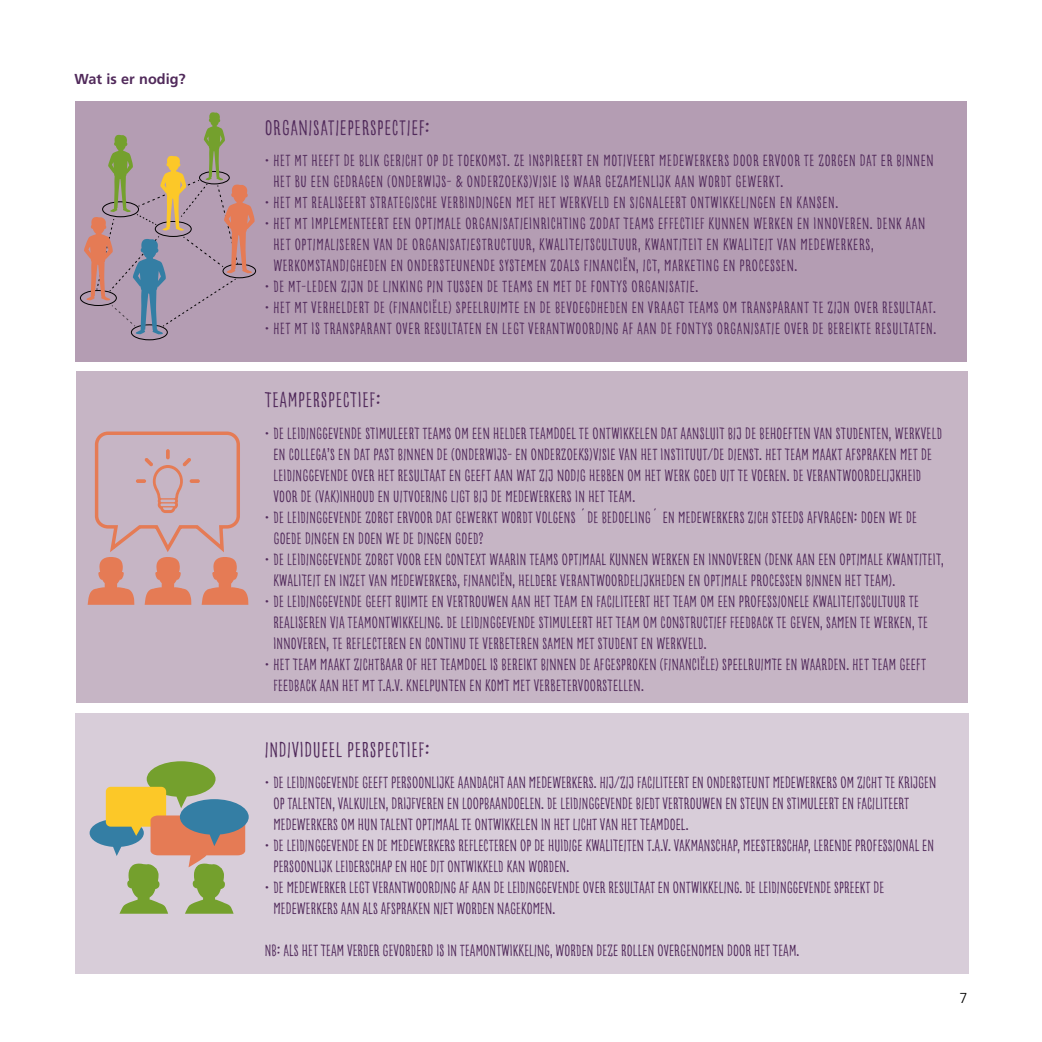
<style>
.page{position:relative;width:1042px;height:1042px;background:#fff}
.page>*{position:absolute;margin:0;border:0;box-sizing:border-box;transform-origin:0 0}
.t1{font:22.75px "Goodlife Sans Condensed";color:#512a5b}
.t2{font:17.5px/21px "Goodlife Sans Condensed";letter-spacing:-.02em;color:#512a5b}
.t3{font:17.5px/21px "Goodlife Sans Condensed";color:#512a5b}
.t4{font:700 14.35px "Fontys Frutiger";color:#512a5b}
.t5{font:300 14.35px "Fontys Frutiger";color:#000}
</style>
<div class="page">
<div style="left:76px;top:101px;width:891px;height:260px;background:#b49db3"></div>
<div style="left:76px;top:372px;width:891px;height:331px;background:#c6b5c5"></div>
<div style="left:76px;top:713px;width:893px;height:260px;background:#d8cdd9"></div>
<svg style="left:88px;top:431px;width:160px;height:174px"></svg>
<svg style="left:90px;top:761px;width:159px;height:152px"></svg>
<div style="left:80px;top:290px;width:37px;height:16px;border:1px solid #000;border-radius:50%"></div>
<div style="left:223px;top:264px;width:33px;height:14px;border:1px solid #000;border-radius:50%"></div>
<div style="left:131px;top:325px;width:36px;height:15px;border:1px solid #000;border-radius:50%"></div>
<svg style="left:84px;top:112px;width:171px;height:223px"></svg>
<p class="t4" style="left:74px;top:71px;width:113px">Wat is er nodig?</p>
<h1 class="t1" style="left:264px;top:115px;width:167px">ORGANISATIEPERSPECTIEF:</h1>
<p class="t3" style="left:273px;top:150px;width:662px;text-indent:-9px">• HET MT HEEFT DE BLIK GERICHT OP DE TOEKOMST. ZE INSPIREERT EN MOTIVEERT MEDEWERKERS DOOR ERVOOR TE ZORGEN DAT ER BINNEN<br>HET BU EEN GEDRAGEN (ONDERWIJS- &amp; ONDERZOEKS)VISIE IS WAAR GEZAMENLIJK AAN WORDT GEWERKT.</p>
<p class="t3" style="left:264px;top:192px;width:575px">• HET MT REALISEERT STRATEGISCHE VERBINDINGEN MET HET WERKVELD EN SIGNALEERT ONTWIKKELINGEN EN KANSEN.</p>
<p class="t3" style="left:273px;top:213px;width:654px;text-indent:-9px">• HET MT IMPLEMENTEERT EEN OPTIMALE ORGANISATIEINRICHTING ZODAT TEAMS EFFECTIEF KUNNEN WERKEN EN INNOVEREN. DENK AAN<br>HET OPTIMALISEREN VAN DE ORGANISATIESTRUCTUUR, KWALITEITSCULTUUR, KWANTITEIT EN KWALITEIT VAN MEDEWERKERS,<br>WERKOMSTANDIGHEDEN EN ONDERSTEUNENDE SYSTEMEN ZOALS FINANCIËN, ICT, MARKETING EN PROCESSEN.</p>
<p class="t3" style="left:264px;top:276px;width:436px">• DE MT-LEDEN ZIJN DE LINKING PIN TUSSEN DE TEAMS EN MET DE FONTYS ORGANISATIE.</p>
<p class="t3" style="left:264px;top:297px;width:673px">• HET MT VERHELDERT DE (FINANCIËLE) SPEELRUIMTE EN DE BEVOEGDHEDEN EN VRAAGT TEAMS OM TRANSPARANT TE ZIJN OVER RESULTAAT.</p>
<p class="t3" style="left:264px;top:318px;width:674px">• HET MT IS TRANSPARANT OVER RESULTATEN EN LEGT VERANTWOORDING AF AAN DE FONTYS ORGANISATIE OVER DE BEREIKTE RESULTATEN.</p>
<h1 class="t1" style="left:264px;top:387px;width:118px">TEAMPERSPECTIEF:</h1>
<p class="t2" style="left:273px;top:423px;width:671px;text-indent:-9px">• DE LEIDINGGEVENDE STIMULEERT TEAMS OM EEN HELDER TEAMDOEL TE ONTWIKKELEN DAT AANSLUIT BIJ DE BEHOEFTEN VAN STUDENTEN, WERKVELD EN COLLEGA’S EN DAT PAST BINNEN DE (ONDERWIJS- EN ONDERZOEKS)VISIE VAN HET INSTITUUT/DE DIENST. HET TEAM MAAKT AFSPRAKEN MET DE LEIDINGGEVENDE OVER HET RESULTAAT EN GEEFT AAN WAT ZIJ NODIG HEBBEN OM HET WERK GOED UIT TE VOEREN. DE VERANTWOORDELIJKHEID VOOR DE (VAK)INHOUD EN UITVOERING LIGT BIJ DE MEDEWERKERS IN HET TEAM.</p>
<p class="t2" style="left:273px;top:507px;width:645px;text-indent:-9px">• DE LEIDINGGEVENDE ZORGT ERVOOR DAT GEWERKT WORDT VOLGENS ´DE BEDOELING´ EN MEDEWERKERS ZICH STEEDS AFVRAGEN: DOEN WE DE<br>GOEDE DINGEN EN DOEN WE DE DINGEN GOED?</p>
<p class="t2" style="left:273px;top:549px;width:672px;text-indent:-9px">• DE LEIDINGGEVENDE ZORGT VOOR EEN CONTEXT WAARIN TEAMS OPTIMAAL KUNNEN WERKEN EN INNOVEREN (DENK AAN EEN OPTIMALE KWANTITEIT,<br>KWALITEIT EN INZET VAN MEDEWERKERS, FINANCIËN, HELDERE VERANTWOORDELIJKHEDEN EN OPTIMALE PROCESSEN BINNEN HET TEAM).</p>
<p class="t2" style="left:273px;top:591px;width:657px;text-indent:-9px">• DE LEIDINGGEVENDE GEEFT RUIMTE EN VERTROUWEN AAN HET TEAM EN FACILITEERT HET TEAM OM EEN PROFESSIONELE KWALITEITSCULTUUR TE<br>REALISEREN VIA TEAMONTWIKKELING. DE LEIDINGGEVENDE STIMULEERT HET TEAM OM CONSTRUCTIEF FEEDBACK TE GEVEN, SAMEN TE WERKEN, TE<br>INNOVEREN, TE REFLECTEREN EN CONTINU TE VERBETEREN SAMEN MET STUDENT EN WERKVELD.</p>
<p class="t2" style="left:273px;top:654px;width:655px;text-indent:-9px">• HET TEAM MAAKT ZICHTBAAR OF HET TEAMDOEL IS BEREIKT BINNEN DE AFGESPROKEN (FINANCIËLE) SPEELRUIMTE EN WAARDEN. HET TEAM GEEFT<br>FEEDBACK AAN HET MT T.A.V. KNELPUNTEN EN KOMT MET VERBETERVOORSTELLEN.</p>
<h1 class="t1" style="left:264px;top:737px;width:167px">INDIVIDUEEL PERSPECTIEF:</h1>
<p class="t2" style="left:273px;top:772px;width:665px;text-indent:-9px">• DE LEIDINGGEVENDE GEEFT PERSOONLIJKE AANDACHT AAN MEDEWERKERS. HIJ/ZIJ FACILITEERT EN ONDERSTEUNT MEDEWERKERS OM ZICHT TE KRIJGEN<br>OP TALENTEN, VALKUILEN, DRIJFVEREN EN LOOPBAANDOELEN. DE LEIDINGGEVENDE BIEDT VERTROUWEN EN STEUN EN STIMULEERT EN FACILITEERT<br>MEDEWERKERS OM HUN TALENT OPTIMAAL TE ONTWIKKELEN IN HET LICHT VAN HET TEAMDOEL.</p>
<p class="t2" style="left:273px;top:835px;width:663px;text-indent:-9px">• DE LEIDINGGEVENDE EN DE MEDEWERKERS REFLECTEREN OP DE HUIDIGE KWALITEITEN T.A.V. VAKMANSCHAP, MEESTERSCHAP, LERENDE PROFESSIONAL EN<br>PERSOONLIJK LEIDERSCHAP EN HOE DIT ONTWIKKELD KAN WORDEN.</p>
<p class="t2" style="left:273px;top:877px;width:613px;text-indent:-9px">• DE MEDEWERKER LEGT VERANTWOORDING AF AAN DE LEIDINGGEVENDE OVER RESULTAAT EN ONTWIKKELING. DE LEIDINGGEVENDE SPREEKT DE<br>MEDEWERKERS AAN ALS AFSPRAKEN NIET WORDEN NAGEKOMEN.</p>
<p class="t2" style="left:264px;top:940px;width:537px">NB: ALS HET TEAM VERDER GEVORDERD IS IN TEAMONTWIKKELING, WORDEN DEZE ROLLEN OVERGENOMEN DOOR HET TEAM.</p>
<p class="t5" style="left:959px;top:990px;width:10px">7</p>
</div>
